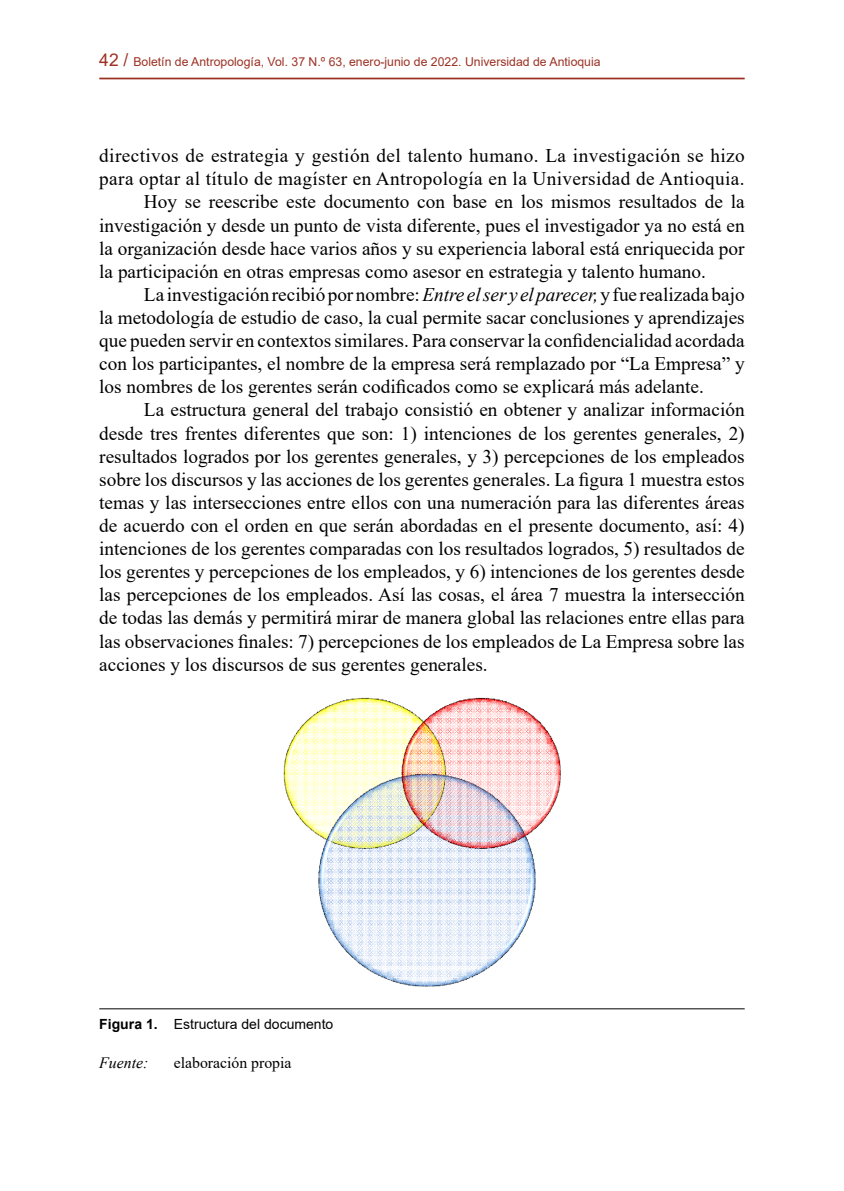
<style>
.page{position:relative;width:844px;height:1191px;background:#fff}
.page>*{position:absolute;margin:0;border:0;box-sizing:border-box;transform-origin:0 0}
.t1{font:19.25px "Times New Roman";color:#000}
.t2{font:19.25px "Times New Roman";letter-spacing:.02em;color:#000}
.t3{font:15.75px "Times New Roman";color:#000}
.t4{font:italic 15.75px "Times New Roman";color:#000}
.t5{font:14px "Arial";color:#000}
.t6{font:12.25px "Arial";color:#9d3224}
.s1{font-size:17.5px}
.s2{font-style:italic}
.s3{font-weight:700}
</style>
<div class="page">
<hr style="left:99px;top:78px;width:645px;height:1px;background:#9d3224">
<hr style="left:99px;top:1008px;width:645px;height:1px;background:#000">
<img style="left:283px;top:697px;width:277px;height:289px">
<p class="t6" style="left:99px;top:53px;width:502px"><span class="s1">42 /</span> Boletín de Antropología, Vol. 37 N.º 63, enero-junio de 2022. Universidad de Antioquia</p>
<p class="t2" style="left:99px;top:142px;width:646px">directivos de estrategia y gestión del talento humano. La investigación se hizo</p>
<p class="t2" style="left:99px;top:165px;width:646px">para optar al título de magíster en Antropología en la Universidad de Antioquia.</p>
<p class="t1" style="left:144px;top:188px;width:602px">Hoy se reescribe este documento con base en los mismos resultados de la</p>
<p class="t1" style="left:99px;top:211px;width:646px">investigación y desde un punto de vista diferente, pues el investigador ya no está en</p>
<p class="t1" style="left:99px;top:235px;width:646px">la organización desde hace varios años y su experiencia laboral está enriquecida por</p>
<p class="t1" style="left:99px;top:258px;width:608px">la participación en otras empresas como asesor en estrategia y talento humano.</p>
<p class="t1" style="left:144px;top:281px;width:602px">La investigación recibió por nombre: <span class="s2">Entre el ser y el parecer,</span> y fue realizada bajo</p>
<p class="t1" style="left:99px;top:304px;width:646px">la metodología de estudio de caso, la cual permite sacar conclusiones y aprendizajes</p>
<p class="t1" style="left:99px;top:327px;width:646px">que pueden servir en contextos similares. Para conservar la confidencialidad acordada</p>
<p class="t1" style="left:99px;top:350px;width:646px">con los participantes, el nombre de la empresa será remplazado por “La Empresa” y</p>
<p class="t1" style="left:99px;top:373px;width:606px">los nombres de los gerentes serán codificados como se explicará más adelante.</p>
<p class="t1" style="left:144px;top:396px;width:602px">La estructura general del trabajo consistió en obtener y analizar información</p>
<p class="t1" style="left:99px;top:419px;width:646px">desde tres frentes diferentes que son: 1) intenciones de los gerentes generales, 2)</p>
<p class="t1" style="left:99px;top:442px;width:646px">resultados logrados por los gerentes generales, y 3) percepciones de los empleados</p>
<p class="t1" style="left:99px;top:466px;width:646px">sobre los discursos y las acciones de los gerentes generales. La figura 1 muestra estos</p>
<p class="t1" style="left:99px;top:489px;width:646px">temas y las intersecciones entre ellos con una numeración para las diferentes áreas</p>
<p class="t1" style="left:99px;top:512px;width:646px">de acuerdo con el orden en que serán abordadas en el presente documento, así: 4)</p>
<p class="t1" style="left:99px;top:535px;width:646px">intenciones de los gerentes comparadas con los resultados logrados, 5) resultados de</p>
<p class="t1" style="left:99px;top:558px;width:646px">los gerentes y percepciones de los empleados, y 6) intenciones de los gerentes desde</p>
<p class="t1" style="left:99px;top:581px;width:646px">las percepciones de los empleados. Así las cosas, el área 7 muestra la intersección</p>
<p class="t1" style="left:99px;top:604px;width:646px">de todas las demás y permitirá mirar de manera global las relaciones entre ellas para</p>
<p class="t1" style="left:99px;top:627px;width:646px">las observaciones finales: 7) percepciones de los empleados de La Empresa sobre las</p>
<p class="t1" style="left:99px;top:650px;width:390px">acciones y los discursos de sus gerentes generales.</p>
<p class="t5" style="left:99px;top:1014px;width:235px"><span class="s3">Figura 1.</span> Estructura del documento</p>
<p class="t4" style="left:99px;top:1051px;width:50px">Fuente:</p>
<p class="t3" style="left:174px;top:1051px;width:119px">elaboración propia</p>
</div>
